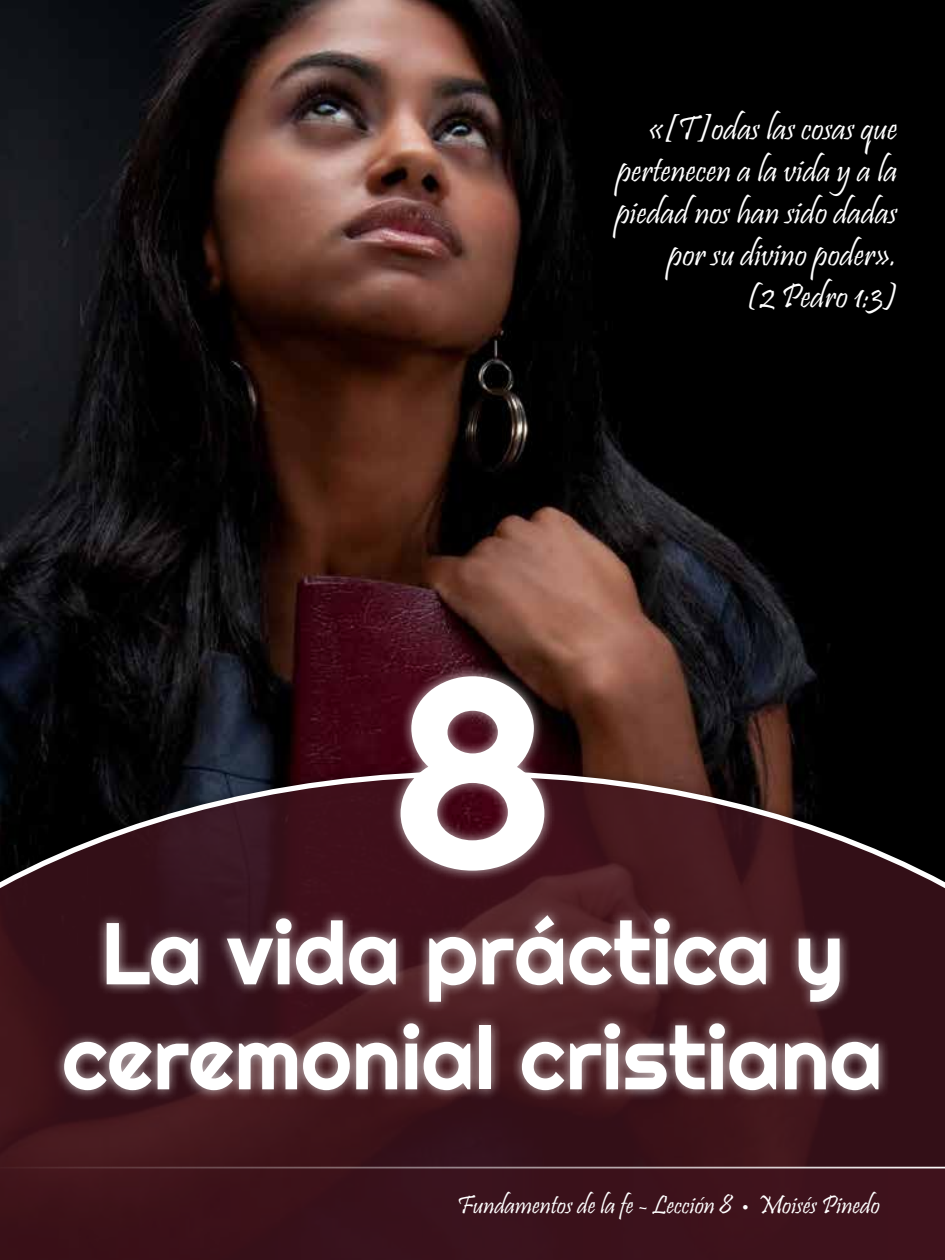
<style>
.page{position:relative;width:945px;height:1260px;background:#fff}
.page>*{position:absolute;margin:0;border:0;box-sizing:border-box;transform-origin:0 0}
.t1{font:262.5px "Righteous";color:#fff}
.t2{font:87.5px/105px "Righteous";color:#fff;text-align:center}
.t3{font:35px/42px "Pristina Std";color:#fff;text-align:right}
.t4{font:26.25px "Pristina Std";color:#fff}
</style>
<div class="page">
<img style="left:0;top:0;width:945px;height:760px">
<div style="left:602px;top:100px;width:307px;height:225px;background:#000"></div>
<svg style="left:0;top:769px;width:945px;height:398px;background:#4b292f"></svg>
<div style="left:389px;top:664px;width:167px;height:218px;background:#fff;opacity:.75"></div>
<div style="left:0;top:1167px;width:945px;height:93px;background:#3b121b"></div>
<p class="t3" style="left:615px;top:111px;width:283px">«[T]odas las cosas que pertenecen a la vida y a la piedad nos han sido dadas por su divino poder».<br>(2 Pedro 1:3)</p>
<h1 class="t1" style="left:391px;top:607px;width:164px">8</h1>
<h2 class="t2" style="left:62px;top:900px;width:822px">La vida práctica y ceremonial cristiana</h2>
<p class="t4" style="left:457px;top:1190px;width:424px">Fundamentos de la fe - Lección 8 • Moisés Pinedo</p>
</div>
